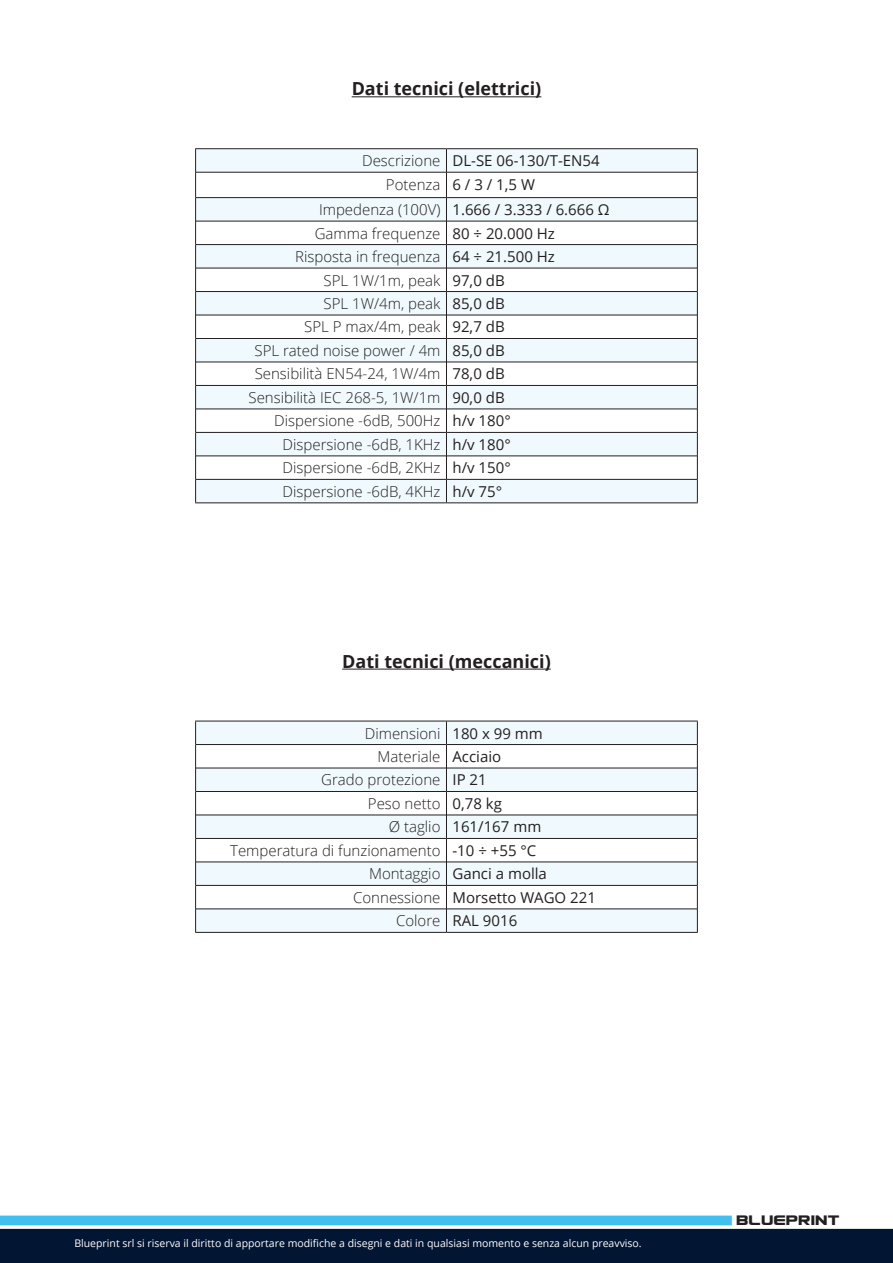
<style>
.page{position:relative;width:893px;height:1263px;background:#fff}
.page>*{position:absolute;margin:0;border:0;box-sizing:border-box;transform-origin:0 0}
.t1{font:700 18px "Open Sans";color:#231f20}
.t2{font:16.5px "Usuzi";color:#231f20}
.t3{font:300 15px "Open Sans";color:#231f20}
.t4{font:15px "Open Sans";color:#231f20}
.t5{font:10.5px "Open Sans";color:#fff}
</style>
<div class="page">
<hr style="left:352px;top:96px;width:189px;height:1px;background:#231f20">
<hr style="left:342px;top:669px;width:209px;height:1px;background:#231f20">
<div style="left:0;top:1215px;width:732px;height:10px;background:#41c0ef"></div>
<div style="left:0;top:1229px;width:893px;height:34px;background:#021532"></div>
<svg style="left:196px;top:149px;width:501px;height:353px;fill:#f0f9fd"></svg>
<hr style="left:196px;top:172px;width:250px;height:1px;background:#231f20">
<hr style="left:447px;top:172px;width:250px;height:1px;background:#231f20">
<hr style="left:196px;top:197px;width:250px;height:1px;background:#231f20">
<hr style="left:447px;top:197px;width:250px;height:1px;background:#231f20">
<hr style="left:196px;top:221px;width:250px;height:1px;background:#231f20">
<hr style="left:447px;top:221px;width:250px;height:1px;background:#231f20">
<hr style="left:196px;top:244px;width:250px;height:1px;background:#231f20">
<hr style="left:447px;top:244px;width:250px;height:1px;background:#231f20">
<hr style="left:196px;top:268px;width:250px;height:1px;background:#231f20">
<hr style="left:447px;top:268px;width:250px;height:1px;background:#231f20">
<hr style="left:196px;top:291px;width:250px;height:1px;background:#231f20">
<hr style="left:447px;top:291px;width:250px;height:1px;background:#231f20">
<hr style="left:196px;top:315px;width:250px;height:1px;background:#231f20">
<hr style="left:447px;top:315px;width:250px;height:1px;background:#231f20">
<hr style="left:196px;top:338px;width:250px;height:1px;background:#231f20">
<hr style="left:447px;top:338px;width:250px;height:1px;background:#231f20">
<hr style="left:196px;top:362px;width:250px;height:1px;background:#231f20">
<hr style="left:447px;top:362px;width:250px;height:1px;background:#231f20">
<hr style="left:196px;top:385px;width:250px;height:1px;background:#231f20">
<hr style="left:447px;top:385px;width:250px;height:1px;background:#231f20">
<hr style="left:196px;top:409px;width:250px;height:1px;background:#231f20">
<hr style="left:447px;top:409px;width:250px;height:1px;background:#231f20">
<hr style="left:196px;top:432px;width:250px;height:1px;background:#231f20">
<hr style="left:447px;top:432px;width:250px;height:1px;background:#231f20">
<hr style="left:196px;top:456px;width:250px;height:1px;background:#231f20">
<hr style="left:447px;top:456px;width:250px;height:1px;background:#231f20">
<hr style="left:196px;top:479px;width:250px;height:1px;background:#231f20">
<hr style="left:447px;top:479px;width:250px;height:1px;background:#231f20">
<hr style="left:195px;top:148px;width:251px;height:1px;background:#231f20">
<hr style="left:446px;top:148px;width:252px;height:1px;background:#231f20">
<svg style="left:195px;top:149px;width:1px;height:353px"></svg>
<svg style="left:446px;top:149px;width:1px;height:353px"></svg>
<svg style="left:697px;top:149px;width:1px;height:353px"></svg>
<hr style="left:195px;top:502px;width:251px;height:1px;background:#231f20">
<hr style="left:446px;top:502px;width:252px;height:1px;background:#231f20">
<svg style="left:196px;top:722px;width:501px;height:210px;fill:#f0f9fd"></svg>
<hr style="left:196px;top:744px;width:250px;height:1px;background:#231f20">
<hr style="left:447px;top:744px;width:250px;height:1px;background:#231f20">
<hr style="left:196px;top:768px;width:250px;height:1px;background:#231f20">
<hr style="left:447px;top:768px;width:250px;height:1px;background:#231f20">
<hr style="left:196px;top:791px;width:250px;height:1px;background:#231f20">
<hr style="left:447px;top:791px;width:250px;height:1px;background:#231f20">
<hr style="left:196px;top:815px;width:250px;height:1px;background:#231f20">
<hr style="left:447px;top:815px;width:250px;height:1px;background:#231f20">
<hr style="left:196px;top:838px;width:250px;height:1px;background:#231f20">
<hr style="left:447px;top:838px;width:250px;height:1px;background:#231f20">
<hr style="left:196px;top:862px;width:250px;height:1px;background:#231f20">
<hr style="left:447px;top:862px;width:250px;height:1px;background:#231f20">
<hr style="left:196px;top:885px;width:250px;height:1px;background:#231f20">
<hr style="left:447px;top:885px;width:250px;height:1px;background:#231f20">
<hr style="left:196px;top:909px;width:250px;height:1px;background:#231f20">
<hr style="left:447px;top:909px;width:250px;height:1px;background:#231f20">
<hr style="left:195px;top:721px;width:251px;height:1px;background:#231f20">
<hr style="left:446px;top:721px;width:252px;height:1px;background:#231f20">
<svg style="left:195px;top:721px;width:1px;height:211px"></svg>
<svg style="left:446px;top:721px;width:1px;height:211px"></svg>
<svg style="left:697px;top:721px;width:1px;height:211px"></svg>
<hr style="left:195px;top:932px;width:251px;height:1px;background:#231f20">
<hr style="left:446px;top:932px;width:252px;height:1px;background:#231f20">
<p class="t1" style="left:352px;top:76px;width:191px">Dati tecnici (elettrici)</p>
<p class="t3" style="left:362px;top:150px;width:80px">Descrizione</p>
<p class="t4" style="left:452px;top:150px;width:149px">DL-SE 06-130/T-EN54</p>
<p class="t3" style="left:386px;top:174px;width:56px">Potenza</p>
<p class="t4" style="left:452px;top:174px;width:84px">6 / 3 / 1,5 W</p>
<p class="t3" style="left:319px;top:199px;width:123px">Impedenza (100V)</p>
<p class="t4" style="left:452px;top:199px;width:159px">1.666 / 3.333 / 6.666 Ω</p>
<p class="t3" style="left:315px;top:223px;width:127px">Gamma frequenze</p>
<p class="t4" style="left:452px;top:223px;width:104px">80 ÷ 20.000 Hz</p>
<p class="t3" style="left:295px;top:246px;width:147px">Risposta in frequenza</p>
<p class="t4" style="left:452px;top:246px;width:104px">64 ÷ 21.500 Hz</p>
<p class="t3" style="left:324px;top:270px;width:118px">SPL 1W/1m, peak</p>
<p class="t4" style="left:452px;top:270px;width:54px">97,0 dB</p>
<p class="t3" style="left:324px;top:293px;width:118px">SPL 1W/4m, peak</p>
<p class="t4" style="left:452px;top:293px;width:54px">85,0 dB</p>
<p class="t3" style="left:304px;top:317px;width:138px">SPL P max/4m, peak</p>
<p class="t4" style="left:452px;top:317px;width:54px">92,7 dB</p>
<p class="t3" style="left:255px;top:340px;width:187px">SPL rated noise power / 4m</p>
<p class="t4" style="left:452px;top:340px;width:54px">85,0 dB</p>
<p class="t3" style="left:255px;top:364px;width:187px">Sensibilità EN54-24, 1W/4m</p>
<p class="t4" style="left:452px;top:364px;width:54px">78,0 dB</p>
<p class="t3" style="left:249px;top:387px;width:193px">Sensibilità IEC 268-5, 1W/1m</p>
<p class="t4" style="left:452px;top:387px;width:54px">90,0 dB</p>
<p class="t3" style="left:274px;top:411px;width:168px">Dispersione -6dB, 500Hz</p>
<p class="t4" style="left:452px;top:411px;width:60px">h/v 180°</p>
<p class="t3" style="left:283px;top:434px;width:159px">Dispersione -6dB, 1KHz</p>
<p class="t4" style="left:452px;top:434px;width:60px">h/v 180°</p>
<p class="t3" style="left:283px;top:458px;width:159px">Dispersione -6dB, 2KHz</p>
<p class="t4" style="left:452px;top:458px;width:60px">h/v 150°</p>
<p class="t3" style="left:283px;top:481px;width:159px">Dispersione -6dB, 4KHz</p>
<p class="t4" style="left:452px;top:481px;width:51px">h/v 75°</p>
<p class="t1" style="left:342px;top:648px;width:210px">Dati tecnici (meccanici)</p>
<p class="t3" style="left:365px;top:723px;width:77px">Dimensioni</p>
<p class="t4" style="left:452px;top:723px;width:92px">180 x 99 mm</p>
<p class="t3" style="left:378px;top:746px;width:64px">Materiale</p>
<p class="t4" style="left:452px;top:746px;width:50px">Acciaio</p>
<p class="t3" style="left:321px;top:770px;width:121px">Grado protezione</p>
<p class="t4" style="left:452px;top:770px;width:36px">IP 21</p>
<p class="t3" style="left:368px;top:793px;width:74px">Peso netto</p>
<p class="t4" style="left:452px;top:793px;width:51px">0,78 kg</p>
<p class="t3" style="left:389px;top:817px;width:53px">Ø taglio</p>
<p class="t4" style="left:452px;top:817px;width:90px">161/167 mm</p>
<p class="t3" style="left:230px;top:840px;width:212px">Temperatura di funzionamento</p>
<p class="t4" style="left:452px;top:840px;width:85px">-10 ÷ +55 °C</p>
<p class="t3" style="left:369px;top:864px;width:73px">Montaggio</p>
<p class="t4" style="left:452px;top:864px;width:96px">Ganci a molla</p>
<p class="t3" style="left:353px;top:887px;width:89px">Connessione</p>
<p class="t4" style="left:452px;top:887px;width:145px">Morsetto WAGO 221</p>
<p class="t3" style="left:396px;top:911px;width:46px">Colore</p>
<p class="t4" style="left:452px;top:911px;width:66px">RAL 9016</p>
<p class="t5" style="left:74px;top:1235px;width:569px">Blueprint srl si riserva il diritto di apportare modifiche a disegni e dati in qualsiasi momento e senza alcun preavviso.</p>
<p class="t2" style="left:736px;top:1213px;width:105px">BLUEPRINT</p>
</div>
